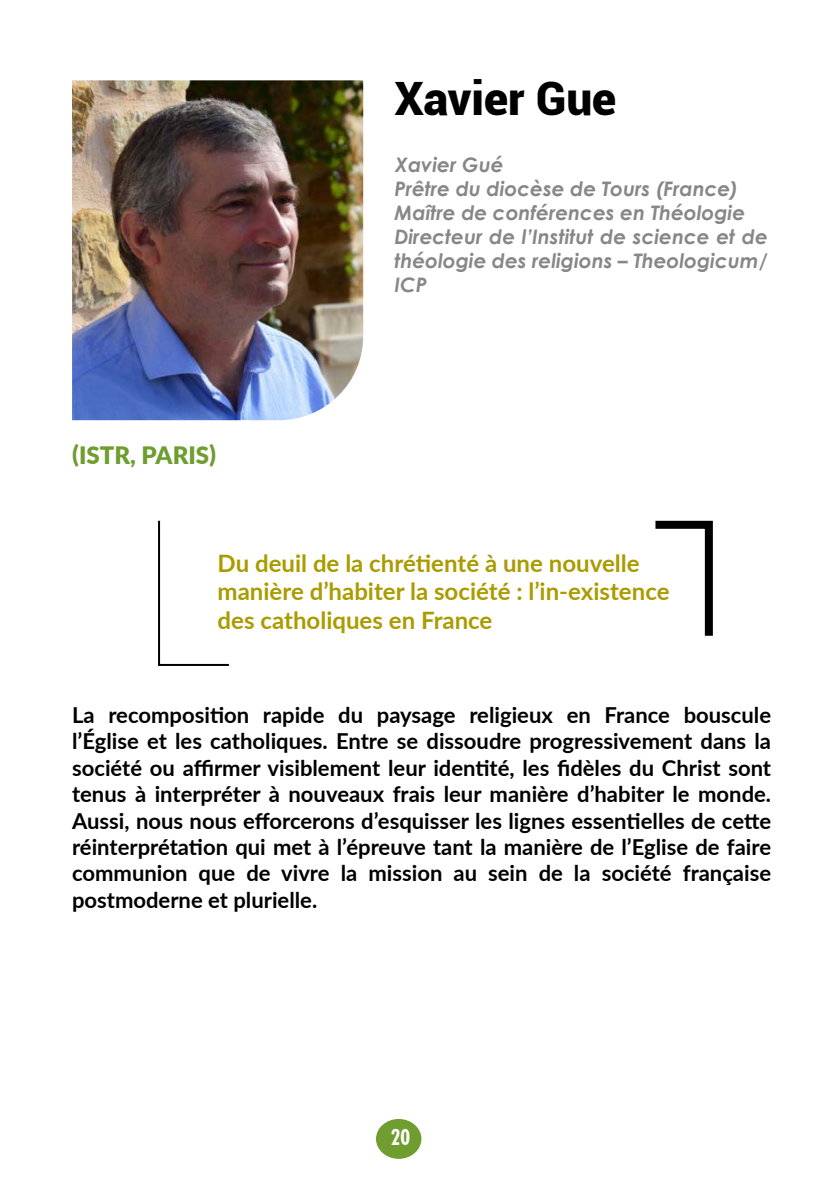
<style>
.page{position:relative;width:840px;height:1191px;background:#fff}
.page>*{position:absolute;margin:0;border:0;box-sizing:border-box;transform-origin:0 0}
.t1{font:900 46px "Roboto";color:#000}
.t2{font:700 24px/28.8px "Lato";color:#aa9c00}
.t3{font:900 24px "Lato";color:#6f9d30}
.t4{font:700 22px/26.4px "Lato";color:#000;text-align:justify}
.t5{font:700 condensed 22px "Futura BT";color:#fff}
.t6{font:italic 700 20px/24px "Century Gothic";color:#878787;text-align:justify}
</style>
<div class="page">
<div style="left:376px;top:1119px;width:45px;height:39px;background:#6f9d30;border-radius:50%"></div>
<img style="left:72px;top:80px;width:291px;height:340px">
<svg style="left:158px;top:520px;width:71px;height:146px"></svg>
<svg style="left:655px;top:520px;width:58px;height:116px"></svg>
<p class="t1" style="left:394px;top:66px;width:223px">Xavier Gue</p>
<p class="t3" style="left:72px;top:437px;width:146px">(ISTR, PARIS)</p>
<p class="t6" style="left:394px;top:152px;width:111px">Xavier Gué</p>
<p class="t6" style="left:394px;top:176px;width:345px">Prêtre du diocèse de Tours (France)</p>
<p class="t6" style="left:394px;top:200px;width:352px">Maître de conférences en Théologie</p>
<p class="t6" style="left:394px;top:224px;width:375px">Directeur de l’Institut de science et de théologie des religions – Theologicum/ ICP</p>
<p class="t2" style="left:217px;top:547px;width:453px">Du deuil de la chrétienté à une nouvelle manière d’habiter la société : l’in-existence des catholiques en France</p>
<p class="t4" style="left:72px;top:700px;width:700px">La recomposition rapide du paysage religieux en France bouscule l’Église et les catholiques. Entre se dissoudre progressivement dans la société ou affirmer visiblement leur identité, les fidèles du Christ sont tenus à interpréter à nouveaux frais leur manière d’habiter le monde.<br>Aussi, nous nous efforcerons d’esquisser les lignes essentielles de cette réinterprétation qui met à l’épreuve tant la manière de l’Eglise de faire communion que de vivre la mission au sein de la société française postmoderne et plurielle.</p>
<p class="t5" style="left:390px;top:1124px;width:21px">20</p>
</div>
